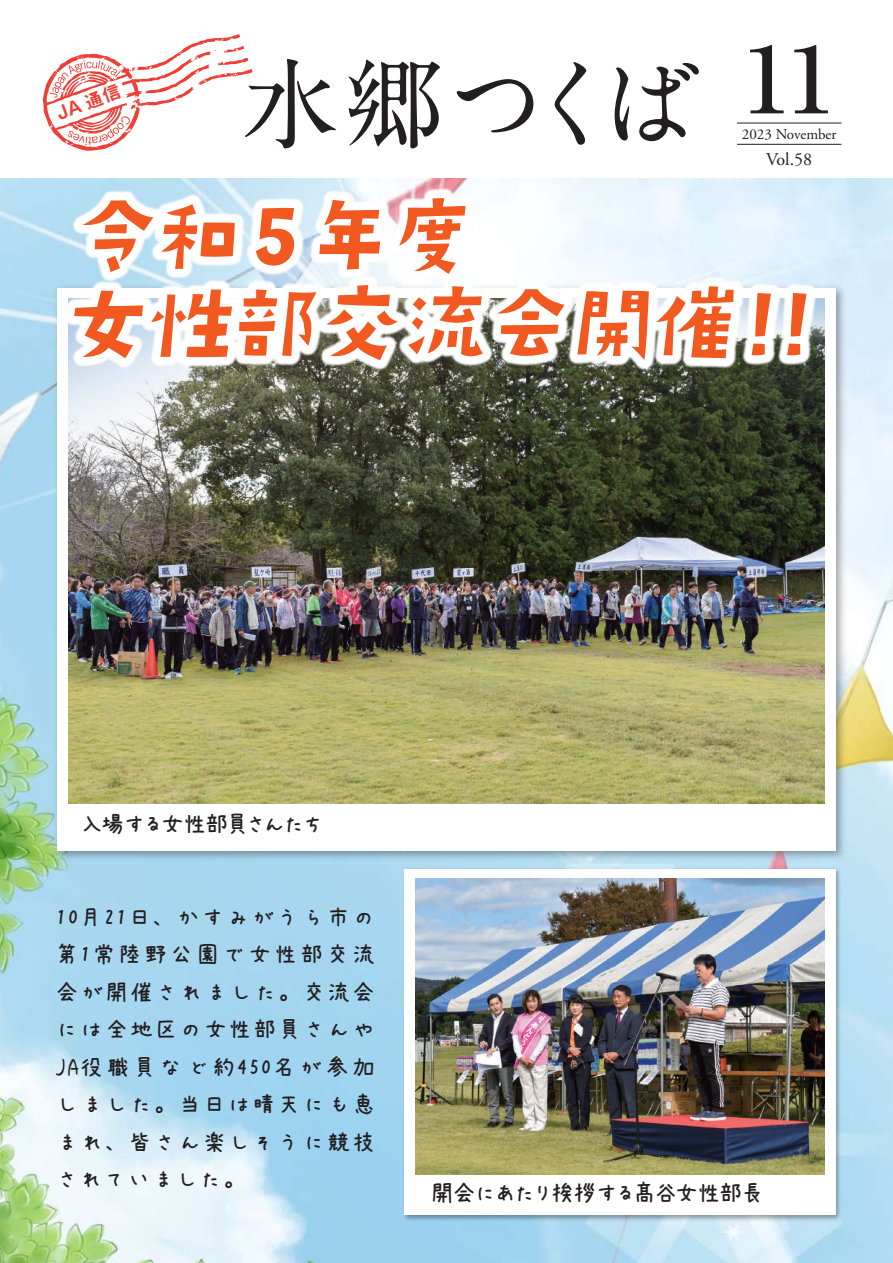
<style>
.page{position:relative;width:893px;height:1263px;background:#fff}
.page>*{position:absolute;margin:0;border:0;box-sizing:border-box;transform-origin:0 0}
.t1{font:100.65px "AB kirigirisu";color:#f15921}
.t2{font:700 99.3px "A1 Mincho Std";letter-spacing:-.09em;color:#231f20}
.t3{font:91.5px "AB kirigirisu";color:#f15921}
.t4{font:500 91.5px "Ryumin Pr 6 N";color:#231f20;scale:1.1 1}
.t5{font:24.6px "AP Japanesefont T";letter-spacing:-.16em;color:#231f20}
.t6{font:24px/37.5px "AP Japanesefont T";letter-spacing:.035em;color:#231f20;text-align:justify}
.t7{font:24px "AP Japanesefont T";color:#231f20}
.t8{font:18.75px "Midashi Go Pr 6 N MB31";color:#ee3e35}
.t9{font:18px "Adobe Garamond Pro";color:#231f20}
.t10{font:15px "Adobe Garamond Pro";color:#231f20}
</style>
<div class="page">
<svg style="left:43px;top:34px;width:210px;height:93px"></svg>
<hr style="left:737px;top:123px;width:104px;height:1px;background:#231f20">
<img style="left:0;top:179px;width:893px;height:1084px">
<img style="left:400px;top:865px;width:444px;height:358px">
<div style="left:404px;top:869px;width:432px;height:346px;background:#fff"></div>
<img style="left:50px;top:444px;width:800px;height:421px">
<div style="left:57px;top:288px;width:779px;height:562px;background:#fff"></div>
<img style="left:68px;top:444px;width:757px;height:359px">
<img style="left:0;top:127px;width:879px;height:317px">
<img style="left:416px;top:878px;width:409px;height:297px">
<p class="t8" style="left:52px;top:99px;width:68px;rotate:-20deg">JA 通信</p>
<h2 class="t2" style="left:241px;top:23px;width:460px">水郷つくば</h2>
<h3 class="t3" style="left:67px;top:191px;width:185px">令和</h3>
<h3 class="t3" style="left:226px;top:191px;width:101px">５</h3>
<h3 class="t3" style="left:301px;top:191px;width:185px">年度</h3>
<h3 class="t4" style="left:742px;top:7px;width:88px">11</h3>
<p class="t10" style="left:742px;top:125px;width:96px">2023 November</p>
<p class="t9" style="left:766px;top:148px;width:48px">Vol.58</p>
<h3 class="t3" style="left:60px;top:278px;width:690px">女性部交流会開催</h3>
<h1 class="t1" style="left:729px;top:276px;width:102px">!!</h1>
<p class="t5" style="left:79px;top:812px;width:247px">入場する女性部員さんたち</p>
<p class="t6" style="left:55px;top:898px;width:322px">10月21日、かすみがうら市の第1常陸野公園で女性部交流会が開催されました。交流会には全地区の女性部員さんやJA役職員など約450名が参加しました。当日は晴天にも恵まれ、皆さん楽しそうに競技</p>
<p class="t7" style="left:55px;top:1167px;width:194px">されていました。</p>
<p class="t5" style="left:430px;top:1181px;width:337px">開会にあたり挨拶する髙谷女性部長</p>
</div>
